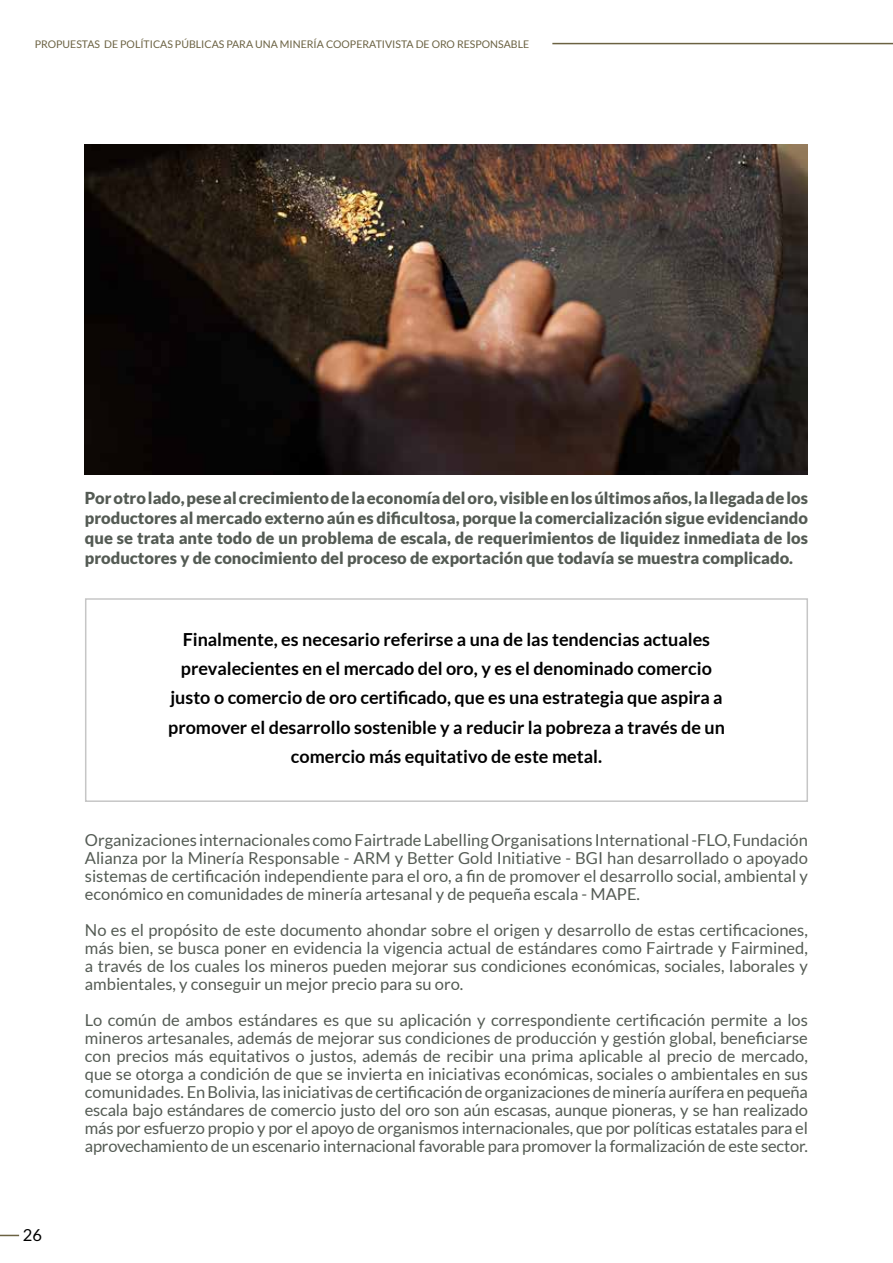
<style>
.page{position:relative;width:893px;height:1263px;background:#fff}
.page>*{position:absolute;margin:0;border:0;box-sizing:border-box;transform-origin:0 0}
.t1{font:700 18px/29.4px "Lato";color:#000;text-align:center}
.t2{font:16.5px/18px "Lato";color:#545b54;text-align:justify}
.t3{font:900 16.5px/19.8px "Lato";color:#545b54;text-align:justify}
.t4{font:16.5px "Lato";color:#000}
.t5{font:10.5px "Lato";color:#6b6242}
</style>
<div class="page">
<img style="left:85px;top:145px;width:723px;height:329px">
<div style="left:85px;top:598px;width:723px;height:204px;border:2px solid #c6c6c6"></div>
<hr style="left:552px;top:43px;width:341px;height:1px;background:#6b6242">
<svg style="left:0;top:1235px;width:19px;height:1px"></svg>
<p class="t5" style="left:35px;top:38px;width:496px">PROPUESTAS DE POLÍTICAS PÚBLICAS PARA UNA MINERÍA COOPERATIVISTA DE ORO RESPONSABLE</p>
<p class="t3" style="left:85px;top:488px;width:725px">Por otro lado, pese al crecimiento de la economía del oro, visible en los últimos años, la llegada de los productores al mercado externo aún es dificultosa, porque la comercialización sigue evidenciando que se trata ante todo de un problema de escala, de requerimientos de liquidez inmediata de los productores y de conocimiento del proceso de exportación que todavía se muestra complicado.</p>
<p class="t1" style="left:168px;top:624px;width:558px">Finalmente, es necesario referirse a una de las tendencias actuales prevalecientes en el mercado del oro, y es el denominado comercio justo o comercio de oro certificado, que es una estrategia que aspira a promover el desarrollo sostenible y a reducir la pobreza a través de un comercio más equitativo de este metal.</p>
<p class="t4" style="left:23px;top:1226px;width:21px">26</p>
<p class="t2" style="left:85px;top:831px;width:725px">Organizaciones internacionales como Fairtrade Labelling Organisations International -FLO, Fundación Alianza por la Minería Responsable - ARM y Better Gold Initiative - BGI han desarrollado o apoyado sistemas de certificación independiente para el oro, a fin de promover el desarrollo social, ambiental y económico en comunidades de minería artesanal y de pequeña escala - MAPE.</p>
<p class="t2" style="left:85px;top:921px;width:725px">No es el propósito de este documento ahondar sobre el origen y desarrollo de estas certificaciones, más bien, se busca poner en evidencia la vigencia actual de estándares como Fairtrade y Fairmined, a través de los cuales los mineros pueden mejorar sus condiciones económicas, sociales, laborales y ambientales, y conseguir un mejor precio para su oro.</p>
<p class="t2" style="left:85px;top:1011px;width:725px">Lo común de ambos estándares es que su aplicación y correspondiente certificación permite a los mineros artesanales, además de mejorar sus condiciones de producción y gestión global, beneficiarse con precios más equitativos o justos, además de recibir una prima aplicable al precio de mercado, que se otorga a condición de que se invierta en iniciativas económicas, sociales o ambientales en sus comunidades. En Bolivia, las iniciativas de certificación de organizaciones de minería aurífera en pequeña escala bajo estándares de comercio justo del oro son aún escasas, aunque pioneras, y se han realizado más por esfuerzo propio y por el apoyo de organismos internacionales, que por políticas estatales para el aprovechamiento de un escenario internacional favorable para promover la formalización de este sector.</p>
</div>
